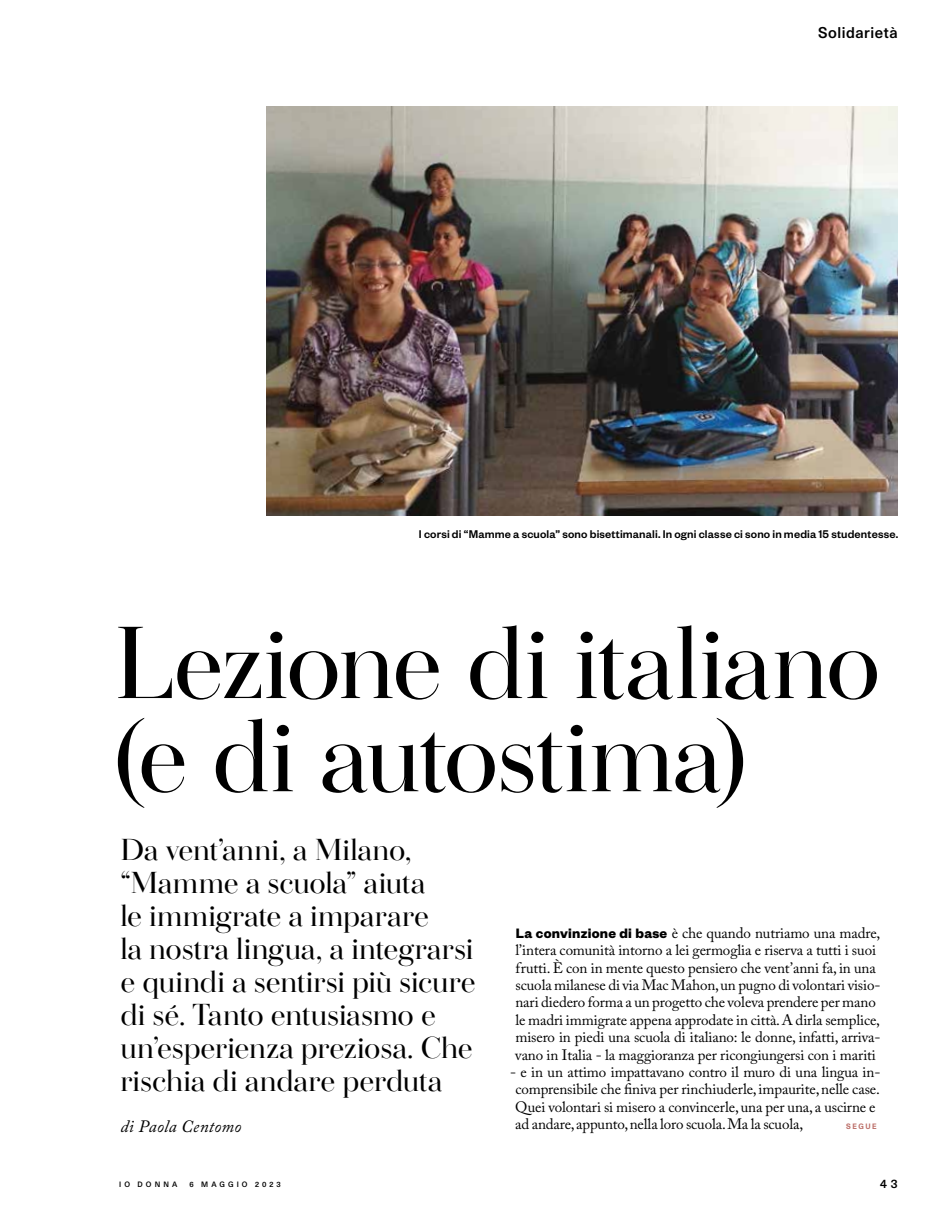
<style>
.page{position:relative;width:936px;height:1221px;background:#fff}
.page>*{position:absolute;margin:0;border:0;box-sizing:border-box;transform-origin:0 0}
.t1{font:101.1px/93.2px "Donna";letter-spacing:-.02em;color:#000}
.t2{font:30px/33px "Donna";letter-spacing:-.005em;color:#000}
.t3{font:italic 17.25px "Adobe Caslon Pro";letter-spacing:.015em;color:#000}
.t4{font:15px/17.4px "Adobe Caslon Pro";letter-spacing:-.01em;color:#000}
.t5{font:500 15px "Unica 77 LL";letter-spacing:.035em;color:#000}
.t6{font:500 12.3px "Founders Grotesk";letter-spacing:.015em;color:#000}
.t7{font:500 12px "Unica 77 LL";color:#000}
.t8{font:500 7.5px "Unica 77 LL";letter-spacing:.41em;color:#000}
.t9{font:700 7.5px "Unica 77 LL";letter-spacing:.21em;color:#bc6e68}
.s1{font-family:"Founders Grotesk";font-weight:700}
</style>
<div class="page">
<img style="left:267px;top:107px;width:630px;height:408px">
<p class="t5" style="left:818px;top:21px;width:81px">Solidarietà</p>
<p class="t6" style="left:419px;top:527px;width:481px">I corsi di “Mamme a scuola” sono bisettimanali. In ogni classe ci sono in media 15 studentesse.</p>
<h1 class="t1" style="left:114px;top:617px;width:768px">Lezione di italiano (e di autostima)</h1>
<h2 class="t2" style="left:120px;top:833px;width:357px">Da vent’anni, a Milano, “Mamme a scuola” aiuta<br>le immigrate a imparare<br>la nostra lingua, a integrarsi e quindi a sentirsi più sicure di sé. Tanto entusiasmo e un’esperienza preziosa. Che rischia di andare perduta</h2>
<p class="t3" style="left:120px;top:1116px;width:122px">di Paola Centomo</p>
<p class="t4" style="left:515px;top:923px;width:367px"><span class="s1">La convinzione di base</span> è che quando nutriamo una madre, l’intera comunità intorno a lei germoglia e riserva a tutti i suoi frutti. È con in mente questo pensiero che vent’anni fa, in una scuola milanese di via Mac Mahon, un pugno di volontari visio&shy;nari diedero forma a un progetto che voleva prendere per mano le madri immigrate appena approdate in città. A dirla semplice, misero in piedi una scuola di italiano: le donne, infatti, arriva&shy;vano in Italia - la maggioranza per ricongiungersi con i mariti</p>
<p class="t4" style="left:515px;top:1063px;width:367px;text-indent:-5px">- e in un attimo impattavano contro il muro di una lingua in&shy;comprensibile che finiva per rinchiuderle, impaurite, nelle case.<br>Quei volontari si misero a convincerle, una per una, a uscirne e ad andare, appunto, nella loro scuola. Ma la scuola,</p>
<p class="t9" style="left:846px;top:1121px;width:32px">SEGUE</p>
<p class="t8" style="left:119px;top:1178px;width:60px">IO DONNA</p>
<p class="t8" style="left:189px;top:1178px;width:93px">6 MAGGIO 2023</p>
<p class="t7" style="left:880px;top:1174px;width:19px">4 3</p>
</div>
